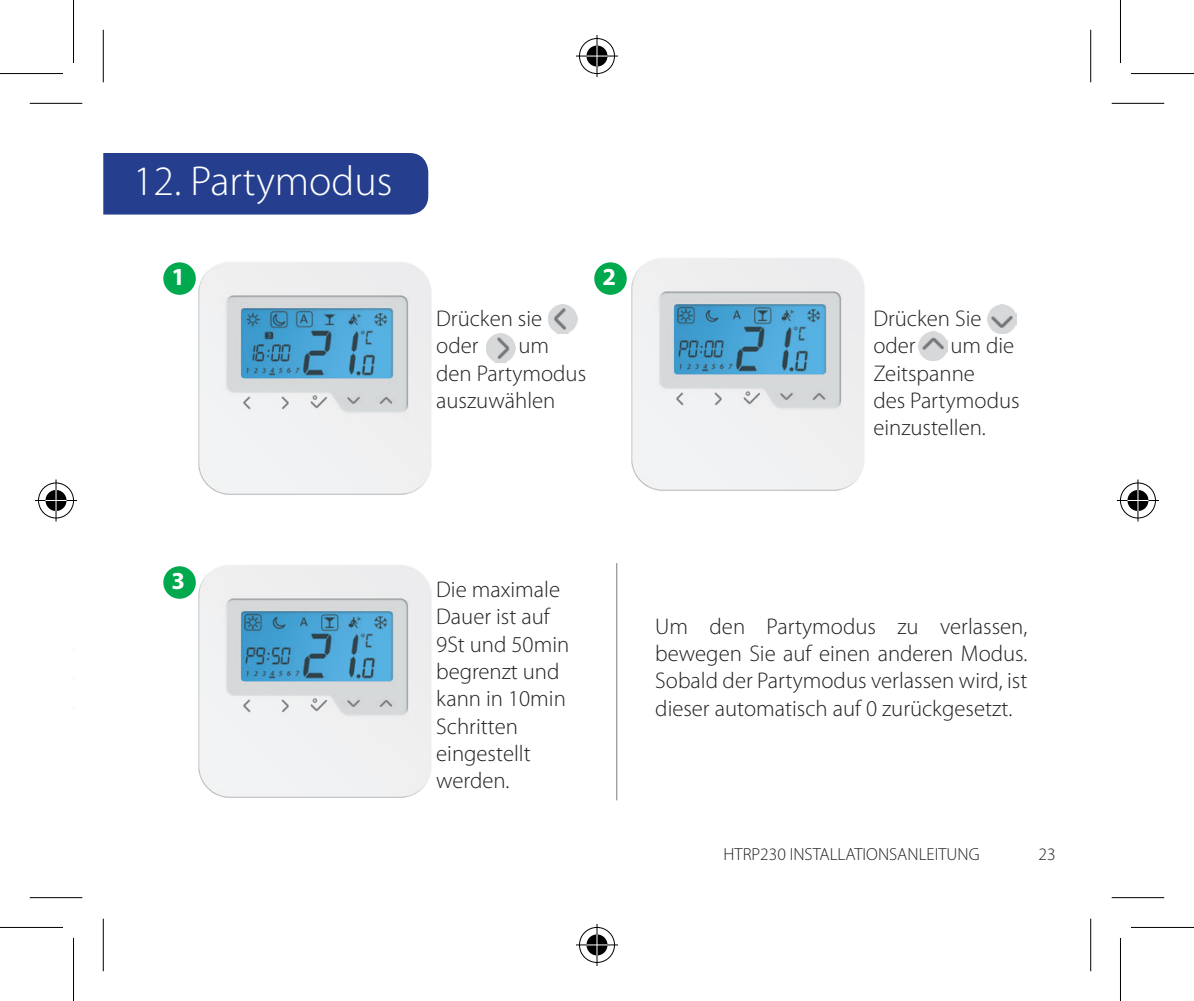
<style>
.page{position:relative;width:1194px;height:1001px;background:#fff}
.page>*{position:absolute;margin:0;border:0;box-sizing:border-box;transform-origin:0 0}
.t1{font:300 42px "Myriad Pro";color:#fff}
.t2{font:700 24.5px "Myriad Pro";color:#fff}
.t3{font:300 22.75px/27.3px "Myriad Pro";color:#231f20}
.t4{font:300 17.5px "Myriad Pro";color:#231f20}
</style>
<div class="page">
<img style="left:188px;top:565px;width:244px;height:233px">
<div style="left:163px;top:566px;width:33px;height:32px;background:#00a94e;border-radius:50%"></div>
<img style="left:918px;top:331px;width:29px;height:29px">
<div style="left:103px;top:153px;width:325px;height:61px;background:#253f8e"></div>
<img style="left:188px;top:262px;width:244px;height:233px">
<img style="left:624px;top:258px;width:241px;height:233px">
<div style="left:163px;top:262px;width:33px;height:33px;background:#00a94e;border-radius:50%"></div>
<div style="left:594px;top:262px;width:33px;height:33px;background:#00a94e;border-radius:50%"></div>
<img style="left:486px;top:333px;width:29px;height:29px">
<img style="left:548px;top:304px;width:29px;height:29px">
<img style="left:988px;top:304px;width:28px;height:29px">
<hr style="left:616px;top:563px;width:1px;height:237px;background:#231f20">
<svg style="left:30px;top:102px;width:52px;height:1px"></svg>
<svg style="left:1111px;top:102px;width:53px;height:1px"></svg>
<svg style="left:30px;top:898px;width:52px;height:1px"></svg>
<svg style="left:1111px;top:898px;width:53px;height:1px"></svg>
<svg style="left:102px;top:30px;width:1px;height:52px"></svg>
<svg style="left:102px;top:918px;width:1px;height:52px"></svg>
<svg style="left:1091px;top:30px;width:1px;height:52px"></svg>
<svg style="left:1091px;top:918px;width:1px;height:52px"></svg>
<hr style="left:30px;top:103px;width:52px;height:1px;background:#000">
<hr style="left:1111px;top:103px;width:53px;height:1px;background:#000">
<hr style="left:30px;top:896px;width:52px;height:2px;background:#000">
<hr style="left:1111px;top:896px;width:53px;height:2px;background:#000">
<hr style="left:103px;top:30px;width:1px;height:52px;background:#000">
<hr style="left:103px;top:918px;width:1px;height:52px;background:#000">
<hr style="left:1090px;top:30px;width:1px;height:52px;background:#000">
<hr style="left:1090px;top:918px;width:1px;height:52px;background:#000">
<div style="left:0;top:71px;width:63px;height:5px;background:#f8f8f8"></div>
<div style="left:1131px;top:71px;width:63px;height:5px;background:#f8f8f8"></div>
<svg style="left:0;top:927px;width:63px;height:1px"></svg>
<svg style="left:1131px;top:927px;width:63px;height:1px"></svg>
<hr style="left:0;top:73px;width:63px;height:1px;background:#000">
<hr style="left:1131px;top:73px;width:63px;height:1px;background:#000">
<hr style="left:0;top:926px;width:63px;height:1px;background:#000">
<hr style="left:1131px;top:926px;width:63px;height:1px;background:#000">
<hr style="left:73px;top:0;width:1px;height:63px;background:#000">
<hr style="left:73px;top:937px;width:1px;height:63px;background:#000">
<hr style="left:1120px;top:0;width:1px;height:63px;background:#000">
<hr style="left:1120px;top:937px;width:1px;height:63px;background:#000">
<div style="left:577px;top:36px;width:40px;height:40px;border:4px solid #fff;border-radius:50%"></div>
<hr style="left:576px;top:54px;width:42px;height:4px;background:#fff">
<svg style="left:595px;top:35px;width:4px;height:42px"></svg>
<div style="left:584px;top:43px;width:26px;height:26px;border:4px solid #fff;border-radius:50%"></div>
<div style="left:579px;top:38px;width:36px;height:36px;border:1px solid #000;border-radius:50%"></div>
<hr style="left:576px;top:55px;width:42px;height:2px;background:#000">
<hr style="left:596px;top:35px;width:1px;height:42px;background:#000">
<div style="left:586px;top:46px;width:21px;height:21px;background:#000;border-radius:50%"></div>
<hr style="left:586px;top:55px;width:21px;height:2px;background:#fff">
<svg style="left:596px;top:46px;width:1px;height:21px"></svg>
<div style="left:577px;top:925px;width:40px;height:39px;border:4px solid #fff;border-radius:50%"></div>
<svg style="left:576px;top:942px;width:42px;height:4px"></svg>
<svg style="left:595px;top:924px;width:4px;height:41px"></svg>
<div style="left:584px;top:932px;width:26px;height:25px;border:4px solid #fff;border-radius:50%"></div>
<div style="left:579px;top:926px;width:36px;height:36px;border:1px solid #000;border-radius:50%"></div>
<hr style="left:576px;top:944px;width:42px;height:1px;background:#000">
<hr style="left:596px;top:923px;width:1px;height:42px;background:#000">
<svg style="left:586px;top:934px;width:21px;height:21px"></svg>
<div style="left:36px;top:480px;width:40px;height:40px;border:4px solid #fff;border-radius:50%"></div>
<hr style="left:35px;top:498px;width:42px;height:4px;background:#fff">
<hr style="left:54px;top:479px;width:4px;height:42px;background:#fff">
<div style="left:43px;top:487px;width:26px;height:26px;border:4px solid #fff;border-radius:50%"></div>
<div style="left:38px;top:482px;width:36px;height:36px;border:1px solid #000;border-radius:50%"></div>
<hr style="left:35px;top:500px;width:42px;height:1px;background:#000">
<hr style="left:55px;top:479px;width:2px;height:42px;background:#000">
<div style="left:46px;top:490px;width:21px;height:21px;background:#000;border-radius:50%"></div>
<svg style="left:46px;top:500px;width:21px;height:1px"></svg>
<hr style="left:55px;top:490px;width:2px;height:21px;background:#fff">
<div style="left:1118px;top:480px;width:39px;height:40px;border:4px solid #fff;border-radius:50%"></div>
<hr style="left:1117px;top:498px;width:42px;height:4px;background:#fff">
<svg style="left:1135px;top:479px;width:5px;height:42px"></svg>
<div style="left:1125px;top:487px;width:25px;height:26px;border:4px solid #fff;border-radius:50%"></div>
<div style="left:1120px;top:482px;width:36px;height:36px;border:1px solid #000;border-radius:50%"></div>
<hr style="left:1117px;top:500px;width:42px;height:1px;background:#000">
<hr style="left:1137px;top:479px;width:1px;height:42px;background:#000">
<svg style="left:1127px;top:490px;width:21px;height:21px"></svg>
<h1 class="t1" style="left:133px;top:157px;width:261px">12. Partymodus</h1>
<p class="t2" style="left:171px;top:261px;width:15px">1</p>
<p class="t2" style="left:602px;top:261px;width:15px">2</p>
<p class="t3" style="left:436px;top:305px;width:108px">Drücken sie oder</p>
<p class="t3" style="left:436px;top:332px;width:151px;text-indent:82px">um den Partymodus auszuwählen</p>
<p class="t3" style="left:873px;top:305px;width:110px">Drücken Sie oder</p>
<p class="t3" style="left:873px;top:332px;width:148px;text-indent:77px">um die<br>Zeitspanne<br>des Partymodus einzustellen.</p>
<p class="t2" style="left:171px;top:565px;width:15px">3</p>
<p class="t3" style="left:436px;top:576px;width:135px">Die maximale<br>Dauer ist auf<br>9St und 50min begrenzt und kann in 10min<br>Schritten eingestellt werden.</p>
<p class="t3" style="left:655px;top:612px;width:374px;text-align:justify">Um den Partymodus zu verlassen, bewegen Sie auf einen anderen Modus.<br>Sobald der Partymodus verlassen wird, ist dieser automatisch auf 0 zurückgesetzt.</p>
<p class="t4" style="left:723px;top:844px;width:258px">HTRP230 INSTALLATIONSANLEITUNG</p>
<p class="t4" style="left:1038px;top:844px;width:19px">23</p>
</div>
